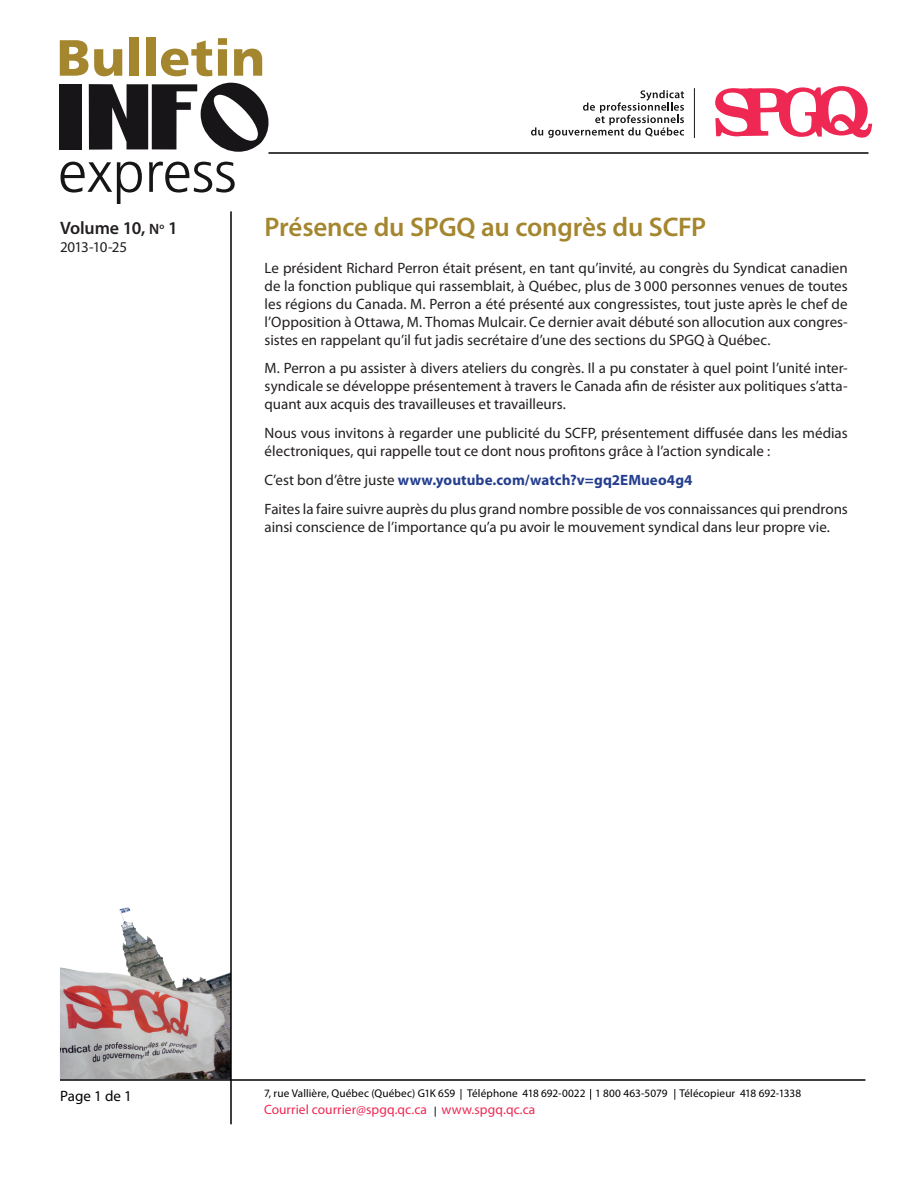
<style>
.page{position:relative;width:918px;height:1188px;background:#fff}
.page>*{position:absolute;margin:0;border:0;box-sizing:border-box;transform-origin:0 0}
.t1{font:600 27px "Myriad Pro";letter-spacing:-.01em;color:#a4862f}
.t2{font:600 18px "Myriad Pro";letter-spacing:-.01em;color:#231f20}
.t3{font:15px/18px "Myriad Pro";color:#231f20;text-align:justify}
.t4{font:15px "Myriad Pro";color:#000}
.t5{font:13.5px "Myriad Pro";letter-spacing:.005em;color:#ee2753}
.t6{font:11.25px "Myriad Pro";letter-spacing:.01em;color:#000}
.s1{font-size:15px}
.s2{font-weight:700;color:#253f8e}
</style>
<div class="page">
<img style="left:60px;top:908px;width:170px;height:171px">
<svg style="left:715px;top:86px;width:158px;height:52px"></svg>
<svg style="left:531px;top:90px;width:153px;height:48px"></svg>
<hr style="left:694px;top:88px;width:1px;height:50px;background:#171517">
<div style="left:60px;top:84px;width:22px;height:65px;background:#171517"></div>
<svg style="left:89px;top:83px;width:179px;height:69px"></svg>
<svg style="left:61px;top:162px;width:81px;height:42px"></svg>
<svg style="left:149px;top:162px;width:86px;height:31px"></svg>
<svg style="left:60px;top:40px;width:28px;height:36px"></svg>
<svg style="left:94px;top:49px;width:28px;height:27px"></svg>
<div style="left:129px;top:38px;width:10px;height:38px;background:#a4862f"></div>
<div style="left:146px;top:38px;width:9px;height:38px;background:#a4862f"></div>
<svg style="left:161px;top:40px;width:51px;height:36px"></svg>
<svg style="left:218px;top:38px;width:9px;height:38px"></svg>
<svg style="left:234px;top:49px;width:28px;height:27px"></svg>
<hr style="left:230px;top:211px;width:2px;height:913px;background:#000">
<hr style="left:268px;top:152px;width:600px;height:2px;background:#000">
<hr style="left:60px;top:1079px;width:805px;height:2px;background:#000">
<p class="t2" style="left:60px;top:217px;width:119px">Volume 10, <span class="s1">N</span><sup>o</sup> 1</p>
<p class="t3" style="left:60px;top:238px;width:69px">2013-10-25</p>
<h1 class="t1" style="left:265px;top:210px;width:443px">Présence du SPGQ au congrès du SCFP</h1>
<p class="t3" style="left:265px;top:258px;width:585px">Le président Richard Perron était présent, en tant qu’invité, au congrès du Syndicat canadien de la fonction publique qui rassemblait, à Québec, plus de 3000 personnes venues de toutes les régions du Canada. M. Perron a été présenté aux congressistes, tout juste après le chef de l’Opposition à Ottawa, M. Thomas Mulcair. Ce dernier avait débuté son allocution aux congres&shy;sistes en rappelant qu’il fut jadis secrétaire d’une des sections du SPGQ à Québec.</p>
<p class="t3" style="left:265px;top:359px;width:585px">M. Perron a pu assister à divers ateliers du congrès. Il a pu constater à quel point l’unité inter&shy;syndicale se développe présentement à travers le Canada afin de résister aux politiques s’atta&shy;quant aux acquis des travailleuses et travailleurs.</p>
<p class="t3" style="left:265px;top:424px;width:585px">Nous vous invitons à regarder une publicité du SCFP, présentement diffusée dans les médias électroniques, qui rappelle tout ce dont nous profitons grâce à l’action syndicale :</p>
<p class="t3" style="left:265px;top:465px;width:585px;line-height:28.8px">C’est bon d’être juste <span class="s2">www.youtube.com/watch?v=gq2EMueo4g4<br></span>Faites la faire suivre auprès du plus grand nombre possible de vos connaissances qui prendrons</p>
<p class="t3" style="left:265px;top:518px;width:567px">ainsi conscience de l’importance qu’a pu avoir le mouvement syndical dans leur propre vie.</p>
<p class="t4" style="left:60px;top:1086px;width:73px">Page 1 de 1</p>
<p class="t6" style="left:264px;top:1087px;width:539px">7, rue Vallière, Québec (Québec) G1K 6S9 Téléphone 418 692-0022 1 800 463-5079 Télécopieur 418 692-1338</p>
<p class="t5" style="left:264px;top:1101px;width:273px">Courriel courrier@spgq.qc.ca www.spgq.qc.ca</p>
</div>
